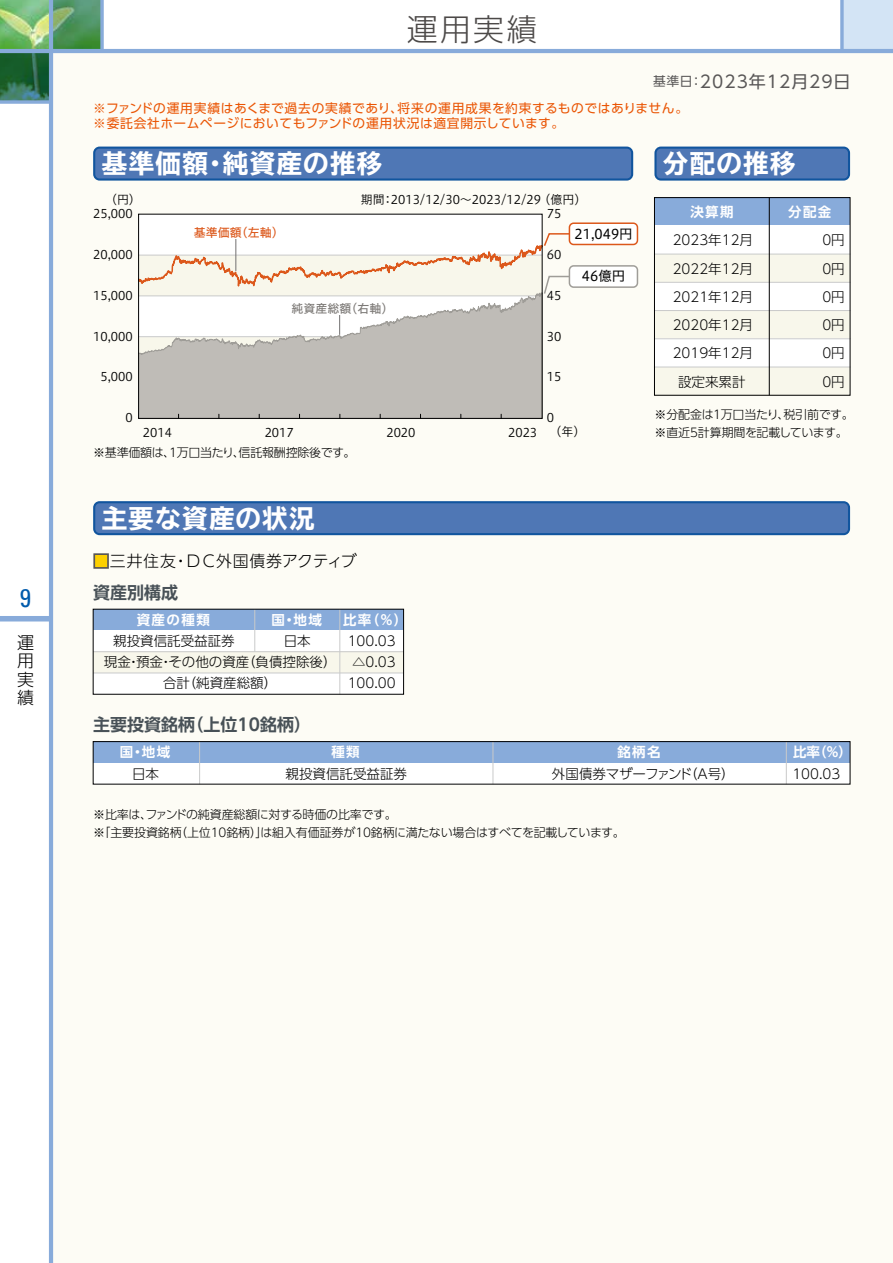
<style>
.page{position:relative;width:893px;height:1263px;background:#fff}
.page>*{position:absolute;margin:0;border:0;box-sizing:border-box;transform-origin:0 0}
.t1{font:300 30.75px "UD Shin Go Pro";color:#4c4948}
.t2{font:700 expanded 25.5px "TBUD Go Std";letter-spacing:.05em;color:#fff}
.t3{font:condensed 25.5px "Univers";color:#005bac}
.t4{font:700 16.95px "UD Shin Go Pro De";color:#485157}
.t5{font:16.95px "UD Shin Go Pro";letter-spacing:.06em;color:#595757}
.t6{font:300 16.95px/18.6px "UD Shin Go Pro";color:#000;text-align:justify}
.t7{font:300 15.9px "UD Shin Go Pro";letter-spacing:.01em;color:#000}
.t8{font:300 13.5px/28.2px "UD Shin Go Pro";color:#000;text-align:justify}
.t9{font:700 13.5px "UD Shin Go Pro De";letter-spacing:.1em;color:#fff}
.t10{font:300 13.5px "UD Shin Go Pro";letter-spacing:-.02em;color:#000}
.t11{font:13.5px "Hiragino UD Sans Std W4";color:#000}
.t12{font:12.75px/14.9px "UD Shin Go Pro";letter-spacing:.045em;color:#ea5504}
.t13{font:300 12px/18px "UD Shin Go Pro";letter-spacing:-.02em;color:#000}
.t14{font:12px "Hiragino UD Sans Std W3";color:#000}
.t15{font:12px "Hiragino UD Sans Std W5";color:#7d7a77}
.t16{font:12px "Hiragino UD Sans Std W5";color:#dc581b}
.s1{font-size:12.75px}
.s2{color:#fdd000}
</style>
<div class="page">
<img style="left:0;top:0;width:49px;height:49px">
<svg style="left:0;top:53px;width:49px;height:47px;background:#236540"></svg>
<svg style="left:53px;top:0;width:47px;height:49px;background:#53955d"></svg>
<div style="left:842px;top:0;width:51px;height:51px;background:#d3e4f5"></div>
<svg style="left:840px;top:0;width:4px;height:49px"></svg>
<div style="left:51px;top:51px;width:842px;height:1212px;background:#fdfcf5"></div>
<div style="left:0;top:616px;width:51px;height:5px;background:#88abda"></div>
<hr style="left:49px;top:0;width:4px;height:1263px;background:#88abda">
<hr style="left:0;top:49px;width:893px;height:4px;background:#88abda">
<svg style="left:0;top:100px;width:49px;height:4px"></svg>
<svg style="left:100px;top:0;width:4px;height:49px"></svg>
<div style="left:769px;top:198px;width:81px;height:28px;background:#88abda"></div>
<div style="left:654px;top:198px;width:115px;height:28px;background:#88abda"></div>
<div style="left:654px;top:226px;width:196px;height:28px;background:#fff"></div>
<div style="left:654px;top:254px;width:196px;height:28px;background:#f8f7eb"></div>
<div style="left:654px;top:282px;width:196px;height:29px;background:#fff"></div>
<div style="left:654px;top:311px;width:196px;height:28px;background:#f8f7eb"></div>
<div style="left:654px;top:339px;width:196px;height:28px;background:#fff"></div>
<div style="left:654px;top:367px;width:196px;height:28px;background:#f8f7eb"></div>
<hr style="left:654px;top:254px;width:196px;height:1px;background:#c9caca">
<hr style="left:654px;top:282px;width:196px;height:1px;background:#c9caca">
<hr style="left:654px;top:310px;width:196px;height:1px;background:#c9caca">
<hr style="left:654px;top:338px;width:196px;height:1px;background:#c9caca">
<hr style="left:654px;top:367px;width:196px;height:1px;background:#c9caca">
<div style="left:654px;top:197px;width:196px;height:198px;border:1px solid #000"></div>
<hr style="left:769px;top:198px;width:1px;height:197px;background:#000">
<svg style="left:93px;top:147px;width:540px;height:34px;background:#4a75b3"></svg>
<svg style="left:93px;top:501px;width:757px;height:34px;background:#4873b2"></svg>
<svg style="left:654px;top:147px;width:196px;height:34px;background:#4a75b3"></svg>
<div style="left:93px;top:742px;width:757px;height:21px;background:#88abda"></div>
<div style="left:93px;top:763px;width:757px;height:21px;background:#fff"></div>
<hr style="left:199px;top:742px;width:1px;height:42px;background:#c9caca">
<hr style="left:786px;top:742px;width:1px;height:42px;background:#c9caca">
<hr style="left:493px;top:742px;width:1px;height:42px;background:#c9caca">
<div style="left:93px;top:741px;width:757px;height:43px;border:1px solid #000"></div>
<div style="left:340px;top:609px;width:64px;height:21px;background:#88abda"></div>
<div style="left:93px;top:609px;width:247px;height:21px;background:#88abda"></div>
<div style="left:93px;top:630px;width:311px;height:22px;background:#fff"></div>
<div style="left:93px;top:652px;width:311px;height:21px;background:#f8f7eb"></div>
<div style="left:93px;top:673px;width:311px;height:21px;background:#fff"></div>
<hr style="left:93px;top:651px;width:311px;height:1px;background:#c9caca">
<hr style="left:93px;top:673px;width:311px;height:1px;background:#c9caca">
<hr style="left:254px;top:609px;width:1px;height:43px;background:#c9caca">
<hr style="left:339px;top:609px;width:1px;height:85px;background:#c9caca">
<div style="left:93px;top:553px;width:16px;height:16px;border:2px solid #595757"></div>
<div style="left:139px;top:214px;width:403px;height:204px;background:#fff"></div>
<div style="left:569px;top:266px;width:68px;height:21px;background:#fff;border-radius:4px"></div>
<div style="left:569px;top:265px;width:69px;height:23px;border:2px solid #9f9d98;border-radius:4px"></div>
<div style="left:569px;top:223px;width:68px;height:21px;background:#fff;border-radius:4px"></div>
<div style="left:569px;top:222px;width:69px;height:23px;border:2px solid #dc581b;border-radius:4px"></div>
<div style="left:140px;top:335px;width:403px;height:84px;background:#bfbcb7"></div>
<svg style="left:140px;top:232px;width:431px;height:103px"></svg>
<div style="left:138px;top:214px;width:404px;height:205px;border:1px solid #000"></div>
<h2 class="t3" style="left:20px;top:582px;width:13px">9</h2>
<h3 class="t6" style="left:17px;top:632px;width:18px">運用実績</h3>
<h1 class="t1" style="left:407px;top:4px;width:132px">運用実績</h1>
<h3 class="t5" style="left:653px;top:67px;width:199px"><span class="s1">基準日：</span>2023年12月29日</h3>
<p class="t12" style="left:93px;top:100px;width:597px">※ファンドの運用実績はあくまで過去の実績であり、将来の運用成果を約束するものではありません。※委託会社ホームページにおいてもファンドの運用状況は適宜開示しています。</p>
<h2 class="t2" style="left:102px;top:149px;width:282px">基準価額・純資産の推移</h2>
<p class="t14" style="left:105px;top:190px;width:37px">（円）</p>
<p class="t14" style="left:361px;top:190px;width:227px">期間：2013/12/30～2023/12/29（億円）</p>
<p class="t16" style="left:194px;top:223px;width:91px">基準価額（左軸）</p>
<p class="t14" style="left:93px;top:204px;width:41px">25,000</p>
<p class="t14" style="left:93px;top:245px;width:41px">20,000</p>
<p class="t14" style="left:93px;top:286px;width:41px">15,000</p>
<p class="t14" style="left:93px;top:327px;width:41px">10,000</p>
<p class="t14" style="left:100px;top:368px;width:34px">5,000</p>
<p class="t14" style="left:126px;top:409px;width:9px">0</p>
<p class="t14" style="left:547px;top:204px;width:16px">75</p>
<p class="t14" style="left:547px;top:245px;width:16px">60</p>
<p class="t14" style="left:547px;top:286px;width:16px">45</p>
<p class="t14" style="left:547px;top:327px;width:16px">30</p>
<p class="t14" style="left:547px;top:368px;width:16px">15</p>
<p class="t14" style="left:547px;top:409px;width:9px">0</p>
<p class="t11" style="left:575px;top:223px;width:60px">21,049円</p>
<p class="t11" style="left:582px;top:266px;width:45px">46億円</p>
<p class="t15" style="left:292px;top:299px;width:104px">純資産総額（右軸）</p>
<p class="t14" style="left:143px;top:423px;width:31px">2014</p>
<p class="t14" style="left:265px;top:423px;width:31px">2017</p>
<p class="t14" style="left:386px;top:423px;width:31px">2020</p>
<p class="t14" style="left:508px;top:423px;width:79px">2023 （年）</p>
<p class="t13" style="left:93px;top:443px;width:264px">※基準価額は、1万口当たり、信託報酬控除後です。</p>
<h2 class="t2" style="left:102px;top:504px;width:215px">主要な資産の状況</h2>
<h3 class="t7" style="left:93px;top:548px;width:265px"><span class="s2">■</span>三井住友・ＤＣ外国債券アクティブ</h3>
<h3 class="t4" style="left:93px;top:578px;width:87px">資産別構成</h3>
<p class="t9" style="left:137px;top:609px;width:75px">資産の種類</p>
<p class="t9" style="left:271px;top:609px;width:52px">国・地域</p>
<p class="t9" style="left:343px;top:609px;width:66px">比率（％）</p>
<p class="t8" style="left:113px;top:626px;width:123px">親投資信託受益証券</p>
<p class="t8" style="left:284px;top:626px;width:28px">日本</p>
<p class="t8" style="left:348px;top:629px;width:50px;line-height:21.3px;text-align:center">100.03 △0.03<br>100.00</p>
<p class="t8" style="left:104px;top:651px;width:234px;line-height:21.3px;text-align:center">現金・預金・その他の資産（負債控除後）合計（純資産総額）</p>
<h3 class="t4" style="left:93px;top:711px;width:219px">主要投資銘柄（上位10銘柄）</h3>
<h2 class="t2" style="left:663px;top:149px;width:134px">分配の推移</h2>
<p class="t9" style="left:690px;top:201px;width:45px">決算期</p>
<p class="t9" style="left:788px;top:201px;width:45px">分配金</p>
<p class="t8" style="left:673px;top:226px;width:82px">2023年12月2022年12月2021年12月2020年12月2019年12月</p>
<p class="t8" style="left:822px;top:226px;width:24px">0円0円0円0円0円0円</p>
<p class="t8" style="left:678px;top:367px;width:69px">設定来累計</p>
<p class="t13" style="left:654px;top:405px;width:201px">※分配金は１万口当たり、税引前です。※直近5計算期間を記載しています。</p>
<p class="t9" style="left:617px;top:741px;width:45px">銘柄名</p>
<p class="t10" style="left:552px;top:763px;width:184px">外国債券マザーファンド（Ａ号）</p>
<p class="t9" style="left:120px;top:741px;width:52px">国・地域</p>
<p class="t9" style="left:331px;top:741px;width:30px">種類</p>
<p class="t9" style="left:793px;top:741px;width:60px">比率（％）</p>
<p class="t8" style="left:132px;top:759px;width:28px">日本</p>
<p class="t8" style="left:286px;top:759px;width:123px">親投資信託受益証券</p>
<p class="t8" style="left:792px;top:759px;width:50px">100.03</p>
<p class="t13" style="left:93px;top:805px;width:533px">※比率は、ファンドの純資産総額に対する時価の比率です。<br>※「主要投資銘柄（上位10銘柄）」は組入有価証券が10銘柄に満たない場合はすべてを記載しています。</p>
</div>
